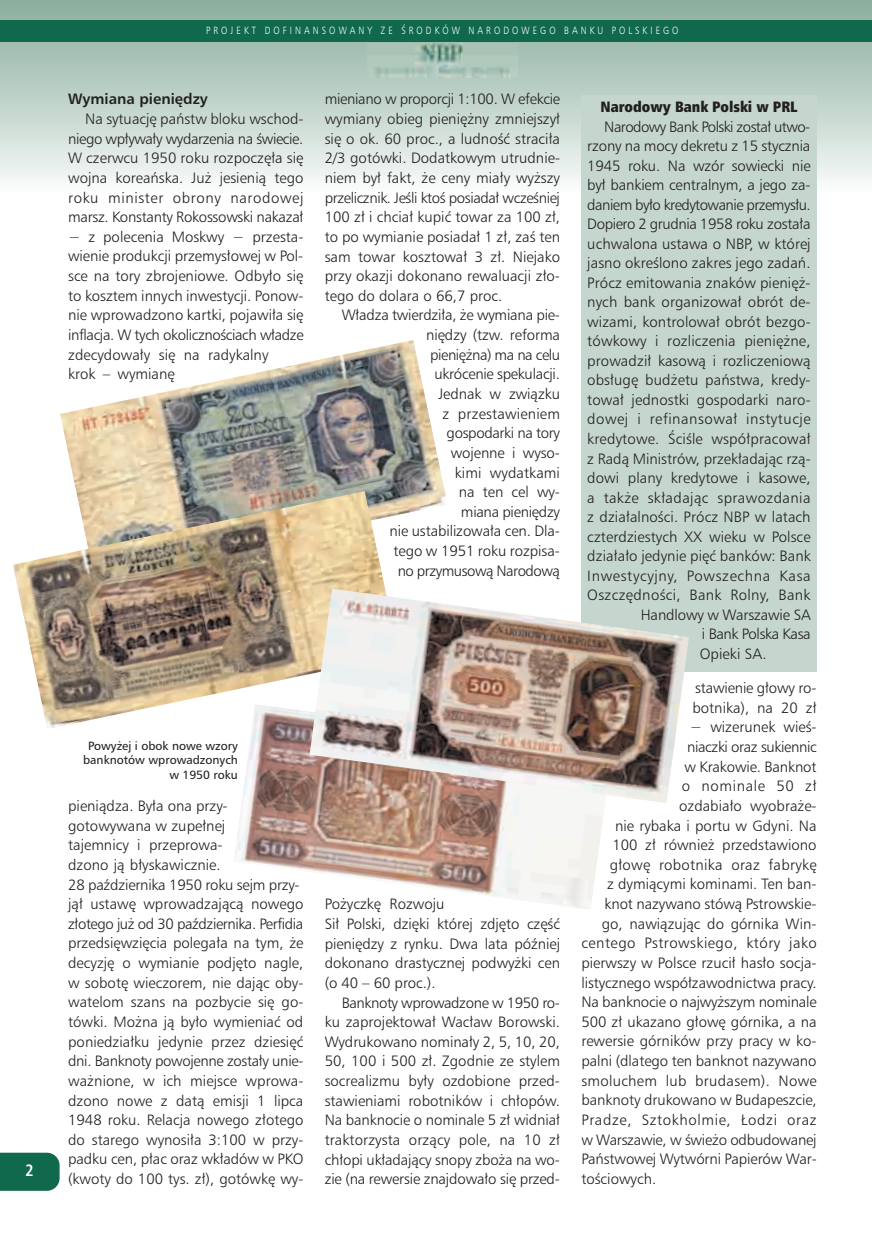
<style>
.page{position:relative;width:872px;height:1254px;background:#fff}
.page>*{position:absolute;margin:0;border:0;box-sizing:border-box;transform-origin:0 0}
.t1{font:700 16.5px "Humnst 777 Cn EU";color:#fff}
.t2{font:15px/19.6px "Humnst 777 Lt EU";color:#231f20}
.t3{font:15px "Humnst 777 Lt EU";letter-spacing:.02em;color:#231f20}
.t4{font:15px "Humnst 777 Lt EU";letter-spacing:-.035em;color:#231f20}
.t5{font:15px "Humnst 777 Lt EU";letter-spacing:.04em;color:#231f20}
.t6{font:15px "Humnst 777 Lt EU";letter-spacing:-.025em;color:#231f20}
.t7{font:15px "Humnst 777 Lt EU";letter-spacing:-.03em;color:#231f20}
.t8{font:15px "Humnst 777 Lt EU";letter-spacing:.03em;color:#231f20}
.t9{font:15px "Humnst 777 Lt EU";letter-spacing:.035em;color:#231f20}
.t10{font:15px "Humnst 777 Lt EU";letter-spacing:.025em;color:#231f20}
.t11{font:15px "Humnst 777 Lt EU";letter-spacing:.045em;color:#231f20}
.t12{font:15px "Humnst 777 X Blk Cn EU";color:#231f20}
.t13{font:700 15px "Humnst 777 EU";color:#231f20}
.t14{font:12px/14.4px "Humnst 777 EU";color:#231f20;text-align:right}
.t15{font:10.5px "Humnst 777 Lt EU";letter-spacing:.35em;color:#fff;scale:.83 1}
</style>
<div class="page">
<svg style="left:0;top:0;width:872px;height:191px;background:#bfd2c9"></svg>
<div style="left:0;top:21px;width:872px;height:21px;background:#10694d"></div>
<img style="left:367px;top:44px;width:151px;height:34px">
<div style="left:581px;top:95px;width:235px;height:576px;background:#c4d6cd"></div>
<div style="left:0;top:1152px;width:60px;height:38px;background:#10694d"></div>
<img style="left:60px;top:340px;width:386px;height:175px">
<img style="left:13px;top:491px;width:386px;height:238px">
<img style="left:234px;top:704px;width:369px;height:205px">
<img style="left:309px;top:588px;width:380px;height:215px">
<p class="t1" style="left:26px;top:1159px;width:10px">2</p>
<p class="t15" style="left:206px;top:26px;width:571px">PROJEKT DOFINANSOWANY ZE ŚRODKÓW NARODOWEGO BANKU POLSKIEGO</p>
<p class="t13" style="left:68px;top:93px;width:141px">Wymiana pieniędzy</p>
<p class="t2" style="left:68px;top:110px;width:237px;text-indent:17px">Na sytuację państw bloku wschod&shy;niego wpływały wydarzenia na świecie.<br>W czerwcu 1950 roku rozpoczęła się wojna koreańska. Już jesienią tego roku minister obrony narodowej marsz. Konstanty Rokossowski nakazał − z polecenia Moskwy − przesta&shy;wienie produkcji przemysłowej w Pol&shy;sce na tory zbrojeniowe. Odbyło się to kosztem innych inwestycji. Ponow&shy;nie wprowadzono kartki, pojawiła się inflacja. W tych okolicznościach władze zdecydowały się na radykalny<br>krok – wymianę</p>
<p class="t14" style="left:83px;top:739px;width:156px">Powyżej i obok nowe wzory banknotów wprowadzonych w 1950 roku</p>
<p class="t2" style="left:68px;top:797px;width:237px">pieniądza. Była ona przy&shy;gotowywana w zupełnej<br>tajemnicy i przeprowa-<br>dzono ją błyskawicznie.<br>28 października 1950 roku sejm przy&shy;jął ustawę wprowadzającą nowego złotego już od 30 października. Perfidia przedsięwzięcia polegała na tym, że decyzję o wymianie podjęto nagle, w sobotę wieczorem, nie dając oby&shy;watelom szans na pozbycie się go&shy;tówki. Można ją było wymieniać od poniedziałku jedynie przez dziesięć dni. Banknoty powojenne zostały unie&shy;ważnione, w ich miejsce wprowa&shy;dzono nowe z datą emisji 1 lipca<br>1948 roku. Relacja nowego złotego do starego wynosiła 3:100 w przy&shy;padku cen, płac oraz wkładów w PKO (kwoty do 100 tys. zł), gotówkę wy-</p>
<p class="t2" style="left:325px;top:91px;width:237px;text-align:justify">mieniano w proporcji 1:100. W efekcie wymiany obieg pieniężny zmniejszył się o ok. 60 proc., a ludność straciła 2/3 gotówki. Dodatkowym utrudnie&shy;niem był fakt, że ceny miały wyższy przelicznik. Jeśli ktoś posiadał wcześniej 100 zł i chciał kupić towar za 100 zł, to po wymianie posiadał 1 zł, zaś ten sam towar kosztował 3 zł. Niejako przy okazji dokonano rewaluacji zło&shy;tego do dolara o 66,7 proc.</p>
<p class="t2" style="left:342px;top:306px;width:220px;text-align:right">Władza twierdziła, że wymiana pie&shy;niędzy (tzw. reforma<br>pieniężna) ma na celu<br>ukrócenie spekulacji.<br>Jednak w związku<br>z przestawieniem<br>gospodarki na tory<br>wojenne i wyso-<br>kimi wydatkami<br>na ten cel wy-<br>miana pieniędzy<br>nie ustabilizowała cen. Dla-<br>tego w 1951 roku rozpisa-<br>no przymusową Narodową</p>
<p class="t2" style="left:325px;top:895px;width:237px">Pożyczkę Rozwoju<br>Sił Polski, dzięki której zdjęto część pieniędzy z rynku. Dwa lata później dokonano drastycznej podwyżki cen (o 40 – 60 proc.).</p>
<p class="t2" style="left:325px;top:993px;width:237px;text-align:justify;text-indent:17px">Banknoty wprowadzone w 1950 ro - ku zaprojektował Wacław Borowski.<br>Wydrukowano nominały 2, 5, 10, 20, 50, 100 i 500 zł. Zgodnie ze stylem socrealizmu były ozdobione przed&shy;stawieniami robotników i chłopów.<br>Na banknocie o nominale 5 zł widniał traktorzysta orzący pole, na 10 zł chłopi układający snopy zboża na wo&shy;zie (na rewersie znajdowało się przed-</p>
<p class="t12" style="left:600px;top:98px;width:199px">Narodowy Bank Polski w PRL</p>
<p class="t4" style="left:604px;top:121px;width:207px">Narodowy Bank Polski został utwo-</p>
<p class="t2" style="left:587px;top:137px;width:225px">rzony na mocy dekretu z 15 stycznia</p>
<p class="t2" style="left:587px;top:157px;width:225px">1945 roku. Na wzór sowiecki nie</p>
<p class="t2" style="left:587px;top:176px;width:225px">był bankiem centralnym, a jego za-</p>
<p class="t4" style="left:587px;top:199px;width:225px">daniem było kredytowanie przemysłu.</p>
<p class="t7" style="left:587px;top:218px;width:225px">Dopiero 2 grudnia 1958 ro ku została</p>
<p class="t2" style="left:587px;top:235px;width:225px">uchwalona ustawa o NBP, w której</p>
<p class="t2" style="left:587px;top:254px;width:225px">jasno określono zakres jego zadań.</p>
<p class="t2" style="left:587px;top:274px;width:225px">Prócz emitowania znaków pienięż-</p>
<p class="t2" style="left:587px;top:293px;width:225px">nych bank organizował obrót de-</p>
<p class="t2" style="left:587px;top:313px;width:225px">wizami, kontrolował obrót bezgo-</p>
<p class="t2" style="left:587px;top:332px;width:225px">tówkowy i rozliczenia pieniężne,</p>
<p class="t2" style="left:587px;top:352px;width:225px">prowadził kasową i rozliczeniową</p>
<p class="t2" style="left:587px;top:371px;width:225px">obsługę budżetu państwa, kredy-</p>
<p class="t2" style="left:587px;top:391px;width:225px">tował jednostki gospodarki naro-</p>
<p class="t9" style="left:587px;top:413px;width:225px">dowej i refinansował instytucje</p>
<p class="t2" style="left:587px;top:430px;width:225px">kredytowe. Ściśle współpracował</p>
<p class="t2" style="left:587px;top:449px;width:225px">z Radą Ministrów, przekładając rzą-</p>
<p class="t2" style="left:587px;top:469px;width:225px">dowi plany kredytowe i kasowe,</p>
<p class="t10" style="left:587px;top:491px;width:225px">a także składając sprawozdania</p>
<p class="t2" style="left:587px;top:508px;width:225px">z działalności. Prócz NBP w latach</p>
<p class="t2" style="left:587px;top:527px;width:225px">czterdziestych XX wieku w Polsce</p>
<p class="t2" style="left:587px;top:547px;width:225px">działało jedynie pięć banków: Bank</p>
<p class="t11" style="left:587px;top:569px;width:225px">Inwestycyjny, Powszechna Kasa</p>
<p class="t3" style="left:587px;top:589px;width:225px">Oszczędności, Bank Rolny, Bank</p>
<p class="t2" style="left:641px;top:605px;width:171px">Handlowy w Warszawie SA</p>
<p class="t6" style="left:702px;top:628px;width:110px">i Bank Polska Kasa</p>
<p class="t2" style="left:700px;top:644px;width:68px">Opieki SA.</p>
<p class="t2" style="left:695px;top:679px;width:123px">stawienie głowy ro-</p>
<p class="t2" style="left:692px;top:699px;width:126px">botnika), na 20 zł</p>
<p class="t2" style="left:690px;top:718px;width:128px">− wizerunek wieś-</p>
<p class="t6" style="left:687px;top:740px;width:131px">niaczki oraz sukiennic</p>
<p class="t2" style="left:684px;top:757px;width:134px">w Krakowie. Banknot</p>
<p class="t5" style="left:682px;top:780px;width:136px">o nominale 50 zł</p>
<p class="t2" style="left:679px;top:797px;width:139px">ozdabiało wyobraże-</p>
<p class="t2" style="left:615px;top:816px;width:203px">nie rybaka i portu w Gdyni. Na</p>
<p class="t2" style="left:612px;top:836px;width:206px">100 zł również przedstawiono</p>
<p class="t3" style="left:610px;top:858px;width:208px">głowę robotnika oraz fabrykę</p>
<p class="t2" style="left:607px;top:875px;width:211px">z dymiącymi kominami. Ten ban-</p>
<p class="t2" style="left:604px;top:895px;width:214px">knot nazywano stówą Pstrowskie-</p>
<p class="t2" style="left:602px;top:914px;width:216px">go, nawiązując do górnika Win-</p>
<p class="t8" style="left:581px;top:937px;width:237px">centego Pstrowskiego, który jako</p>
<p class="t2" style="left:581px;top:954px;width:237px">pierwszy w Polsce rzucił hasło socja-</p>
<p class="t2" style="left:581px;top:973px;width:237px">listycznego współzawodnictwa pracy.</p>
<p class="t2" style="left:581px;top:993px;width:237px">Na banknocie o najwyższym nominale</p>
<p class="t2" style="left:581px;top:1012px;width:237px">500 zł ukazano głowę górnika, a na</p>
<p class="t2" style="left:581px;top:1032px;width:237px">rewersie górników przy pracy w ko-</p>
<p class="t2" style="left:581px;top:1052px;width:237px">palni (dlatego ten banknot nazywano</p>
<p class="t3" style="left:581px;top:1074px;width:237px">smoluchem lub brudasem). Nowe</p>
<p class="t2" style="left:581px;top:1091px;width:237px">banknoty drukowano w Budapeszcie,</p>
<p class="t5" style="left:581px;top:1113px;width:237px">Pradze, Sztokholmie, Łodzi oraz</p>
<p class="t2" style="left:581px;top:1130px;width:237px">w Warszawie, w świeżo odbudowanej</p>
<p class="t2" style="left:581px;top:1150px;width:237px">Państwowej Wytwórni Papierów War-</p>
<p class="t2" style="left:581px;top:1169px;width:76px">tościowych.</p>
</div>
